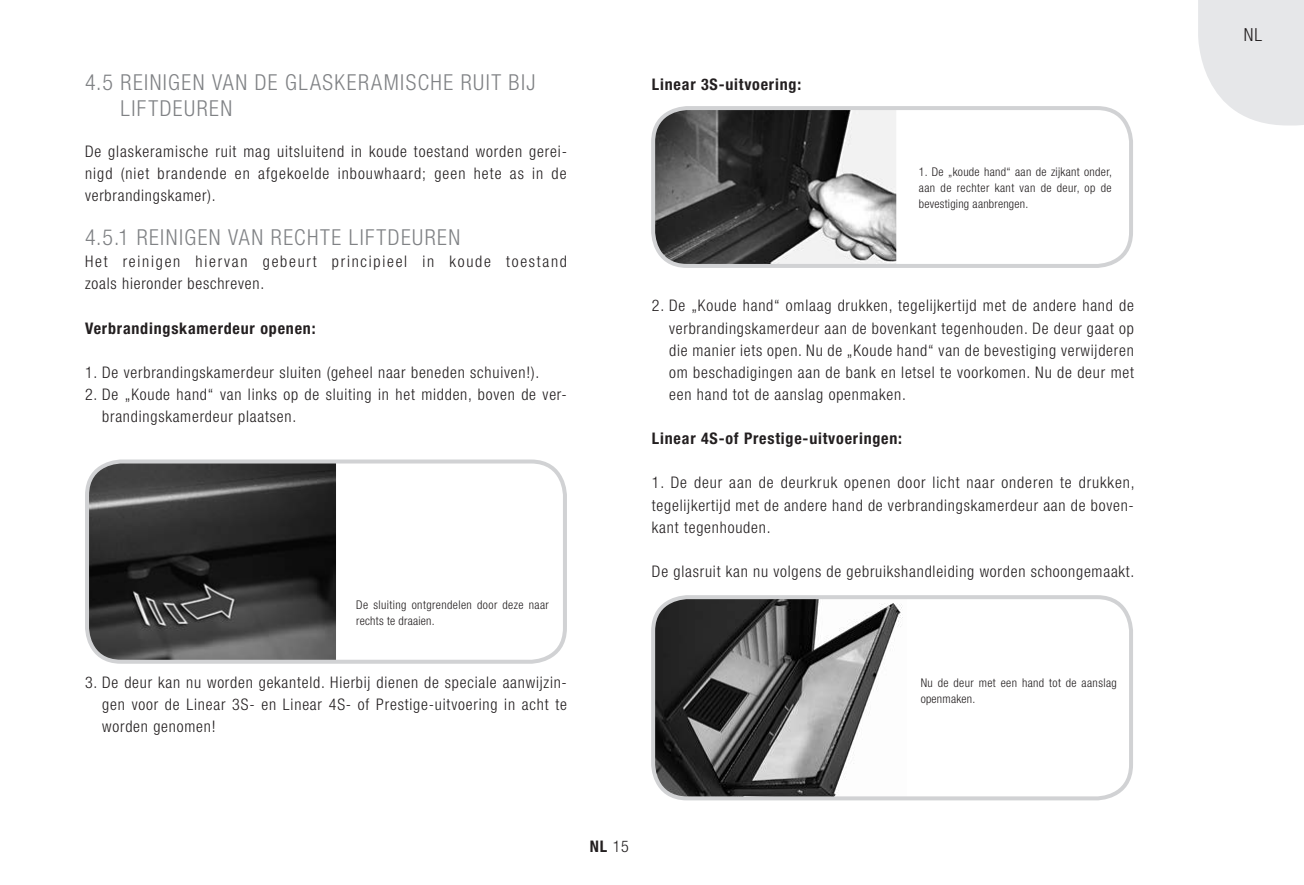
<style>
.page{position:relative;width:1304px;height:885px;background:#fff}
.page>*{position:absolute;margin:0;border:0;box-sizing:border-box;transform-origin:0 0}
.t1{font:300 condensed 22px/26px "Helvetica Neue";letter-spacing:.065em;color:#808285}
.t2{font:300 condensed 18px "Helvetica Neue";color:#231f20}
.t3{font:300 condensed 16px/22.2px "Helvetica Neue";letter-spacing:.05em;color:#231f20;text-align:justify}
.t4{font:700 condensed 16px "Helvetica Neue";letter-spacing:.05em;color:#231f20}
.t5{font:300 condensed 16px/22.2px "Helvetica Neue";letter-spacing:.11em;color:#231f20}
.t6{font:300 condensed 12px/16px "Helvetica Neue";letter-spacing:.035em;color:#231f20}
.s1{font-weight:300}
</style>
<div class="page">
<svg style="left:1198px;top:0;width:106px;height:125px;background:#e9e9eb"></svg>
<img style="left:656px;top:111px;width:240px;height:152px">
<div style="left:651px;top:106px;width:482px;height:162px;border:4px solid #d1d2d4;border-radius:34px"></div>
<img style="left:656px;top:600px;width:247px;height:198px">
<div style="left:651px;top:595px;width:482px;height:205px;border:4px solid #d1d2d4;border-radius:34px"></div>
<img style="left:90px;top:464px;width:246px;height:197px">
<div style="left:85px;top:459px;width:482px;height:204px;border:4px solid #d1d2d4;border-radius:34px"></div>
<h1 class="t1" style="left:121px;top:69px;width:416px;text-indent:-36px">4.5 REINIGEN VAN DE GLASKERAMISCHE RUIT BIJ<br>LIFTDEUREN</h1>
<p class="t3" style="left:85px;top:140px;width:484px">De glaskeramische ruit mag uitsluitend in koude toestand worden gerei&shy;nigd (niet brandende en afgekoelde inbouwhaard; geen hete as in de verbrandingskamer).</p>
<h1 class="t1" style="left:85px;top:224px;width:377px">4.5.1 REINIGEN VAN RECHTE LIFTDEUREN</h1>
<p class="t5" style="left:85px;top:250px;width:484px">Het reinigen hiervan gebeurt principieel in koude toestand zoals hieronder beschreven.</p>
<p class="t4" style="left:85px;top:318px;width:232px">Verbrandingskamerdeur openen:</p>
<p class="t3" style="left:85px;top:361px;width:456px">1. De verbrandingskamerdeur sluiten (geheel naar beneden schuiven!).</p>
<p class="t3" style="left:102px;top:383px;width:466px;text-indent:-17px">2. De „Koude hand“ van links op de sluiting in het midden, boven de ver&shy;brandingskamerdeur plaatsen.</p>
<p class="t6" style="left:356px;top:596px;width:194px">De sluiting ontgrendelen door deze naar rechts te draaien.</p>
<p class="t3" style="left:102px;top:670px;width:466px;text-indent:-17px">3. De deur kan nu worden gekanteld. Hierbij dienen de speciale aanwijzin&shy;gen voor de Linear 3S- en Linear 4S- of Prestige-uitvoering in acht te worden genomen!</p>
<p class="t4" style="left:652px;top:75px;width:151px">Linear 3S-uitvoering:</p>
<p class="t6" style="left:919px;top:163px;width:195px;text-align:justify">1. De „koude hand“ aan de zijkant onder, aan de rechter kant van de deur, op de bevestiging aanbrengen.</p>
<p class="t3" style="left:669px;top:294px;width:466px;text-indent:-17px">2. De „Koude hand“ omlaag drukken, tegelijkertijd met de andere hand de verbrandingskamerdeur aan de bovenkant tegenhouden. De deur gaat op die manier iets open. Nu de „Koude hand“ van de bevestiging verwijderen om beschadigingen aan de bank en letsel te voorkomen. Nu de deur met een hand tot de aanslag openmaken.</p>
<p class="t4" style="left:652px;top:429px;width:252px">Linear 4S-of Prestige-uitvoeringen:</p>
<p class="t3" style="left:652px;top:471px;width:484px">1. De deur aan de deurkruk openen door licht naar onderen te drukken, tegelijkertijd met de andere hand de verbrandingskamerdeur aan de boven&shy;kant tegenhouden.</p>
<p class="t3" style="left:652px;top:560px;width:484px">De glasruit kan nu volgens de gebruikshandleiding worden schoongemaakt.</p>
<p class="t6" style="left:921px;top:674px;width:198px">Nu de deur met een hand tot de aanslag openmaken.</p>
<p class="t4" style="left:590px;top:836px;width:40px">NL <span class="s1">15</span></p>
<p class="t2" style="left:1244px;top:24px;width:20px">NL</p>
</div>
